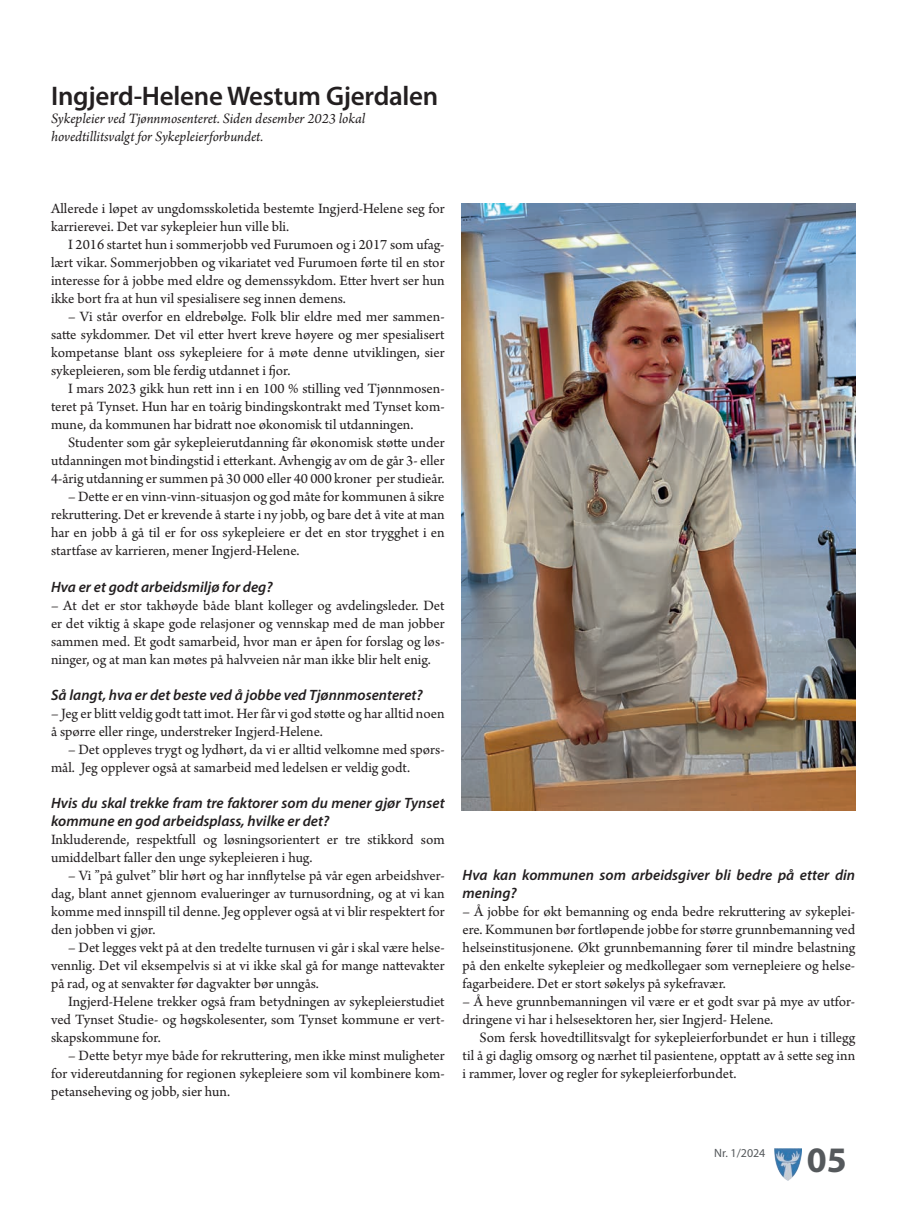
<style>
.page{position:relative;width:919px;height:1208px;background:#fff}
.page>*{position:absolute;margin:0;border:0;box-sizing:border-box;transform-origin:0 0}
.t1{font:700 36px "Myriad Pro";color:#55595c}
.Hovedtittel_KomInfo{font:600 27px "Myriad Pro";letter-spacing:-.01em;color:#231f20}
.Avsnitt_med_førstelinjeinnrykk{font:15px/18px "Arno Pro";letter-spacing:-.005em;color:#231f20;text-align:justify}
.Mellomtittel{font:italic 600 15px/18px "Myriad Pro";color:#231f20}
.t2{font:italic 15px "Arno Pro";letter-spacing:-.005em;color:#231f20}
.t3{font:12px "Myriad Pro";color:#55595c}
</style>
<div class="page">
<img style="left:774px;top:1148px;width:27px;height:32px">
<img style="left:461px;top:204px;width:394px;height:607px">
<p class="Hovedtittel_KomInfo" style="left:51px;top:79px;width:389px">Ingjerd-Helene Westum Gjerdalen</p>
<p class="t2" style="left:51px;top:110px;width:315px">Sykepleier ved Tjønnmosenteret. Siden desember 2023 lokal</p>
<p class="t2" style="left:51px;top:128px;width:214px">hovedtillitsvalgt for Sykepleierforbundet.</p>
<p class="Avsnitt_med_førstelinjeinnrykk" style="left:51px;top:201px;width:395px">Allerede i løpet av ungdomsskoletida bestemte Ingjerd-Helene seg for karrierevei. Det var sykepleier hun ville bli.</p>
<p class="Avsnitt_med_førstelinjeinnrykk" style="left:51px;top:237px;width:395px;text-indent:17px">I 2016 startet hun i sommerjobb ved Furumoen og i 2017 som ufag&shy;lært vikar. Sommerjobben og vikariatet ved Furumoen førte til en stor interesse for å jobbe med eldre og demenssykdom. Etter hvert ser hun ikke bort fra at hun vil spesialisere seg innen demens.</p>
<p class="Avsnitt_med_førstelinjeinnrykk" style="left:51px;top:309px;width:395px;text-indent:17px">– Vi står overfor en eldrebølge. Folk blir eldre med mer sammen&shy;satte sykdommer. Det vil etter hvert kreve høyere og mer spesialisert kompetanse blant oss sykepleiere for å møte denne utviklingen, sier sykepleieren, som ble ferdig utdannet i fjor.</p>
<p class="Avsnitt_med_førstelinjeinnrykk" style="left:51px;top:381px;width:395px;text-indent:17px">I mars 2023 gikk hun rett inn i en 100 % stilling ved Tjønnmosen&shy;teret på Tynset. Hun har en toårig bindingskontrakt med Tynset kom&shy;mune, da kommunen har bidratt noe økonomisk til utdanningen.</p>
<p class="Avsnitt_med_førstelinjeinnrykk" style="left:51px;top:435px;width:395px;text-indent:17px">Studenter som går sykepleierutdanning får økonomisk støtte under utdanningen mot bindingstid i etterkant. Avhengig av om de går 3- eller 4-årig utdanning er summen på 30 000 eller 40 000 kroner per studieår.</p>
<p class="Avsnitt_med_førstelinjeinnrykk" style="left:51px;top:489px;width:395px;text-indent:17px">– Dette er en vinn-vinn-situasjon og god måte for kommunen å sikre rekruttering. Det er krevende å starte i ny jobb, og bare det å vite at man har en jobb å gå til er for oss sykepleiere er det en stor trygghet i en startfase av karrieren, mener Ingjerd-Helene.</p>
<p class="Mellomtittel" style="left:51px;top:577px;width:223px">Hva er et godt arbeidsmiljø for deg?</p>
<p class="Avsnitt_med_førstelinjeinnrykk" style="left:51px;top:597px;width:395px">– At det er stor takhøyde både blant kolleger og avdelingsleder. Det er det viktig å skape gode relasjoner og vennskap med de man jobber sammen med. Et godt samarbeid, hvor man er åpen for forslag og løs&shy;ninger, og at man kan møtes på halvveien når man ikke blir helt enig.</p>
<p class="Mellomtittel" style="left:51px;top:685px;width:373px">Så langt, hva er det beste ved å jobbe ved Tjønnmosenteret?</p>
<p class="Avsnitt_med_førstelinjeinnrykk" style="left:51px;top:705px;width:395px">– Jeg er blitt veldig godt tatt imot. Her får vi god støtte og har alltid noen å spørre eller ringe, understreker Ingjerd-Helene.</p>
<p class="Avsnitt_med_førstelinjeinnrykk" style="left:51px;top:741px;width:395px;text-indent:17px">– Det oppleves trygt og lydhørt, da vi er alltid velkomne med spørs&shy;mål. Jeg opplever også at samarbeid med ledelsen er veldig godt.</p>
<p class="Mellomtittel" style="left:51px;top:793px;width:395px">Hvis du skal trekke fram tre faktorer som du mener gjør Tynset kommune en god arbeidsplass, hvilke er det?</p>
<p class="Avsnitt_med_førstelinjeinnrykk" style="left:51px;top:831px;width:395px">Inkluderende, respektfull og løsningsorientert er tre stikkord som umiddelbart faller den unge sykepleieren i hug.</p>
<p class="Avsnitt_med_førstelinjeinnrykk" style="left:51px;top:867px;width:395px;text-indent:17px">– Vi ”på gulvet” blir hørt og har innflytelse på vår egen arbeidshver&shy;dag, blant annet gjennom evalueringer av turnusordning, og at vi kan komme med innspill til denne. Jeg opplever også at vi blir respektert for den jobben vi gjør.</p>
<p class="Avsnitt_med_førstelinjeinnrykk" style="left:51px;top:939px;width:395px;text-indent:17px">– Det legges vekt på at den tredelte turnusen vi går i skal være helse&shy;vennlig. Det vil eksempelvis si at vi ikke skal gå for mange nattevakter på rad, og at senvakter før dagvakter bør unngås.</p>
<p class="Avsnitt_med_førstelinjeinnrykk" style="left:51px;top:993px;width:395px;text-indent:17px">Ingjerd-Helene trekker også fram betydningen av sykepleierstudiet ved Tynset Studie- og høgskolesenter, som Tynset kommune er vert&shy;skapskommune for.</p>
<p class="Avsnitt_med_førstelinjeinnrykk" style="left:51px;top:1047px;width:395px;text-indent:17px">– Dette betyr mye både for rekruttering, men ikke minst muligheter for videreutdanning for regionen sykepleiere som vil kombinere kom&shy;petanseheving og jobb, sier hun.</p>
<p class="Mellomtittel" style="left:462px;top:865px;width:394px">Hva kan kommunen som arbeidsgiver bli bedre på etter din mening?</p>
<p class="Avsnitt_med_førstelinjeinnrykk" style="left:462px;top:903px;width:394px">– Å jobbe for økt bemanning og enda bedre rekruttering av sykeplei&shy;ere. Kommunen bør fortløpende jobbe for større grunnbemanning ved helseinstitusjonene. Økt grunnbemanning fører til mindre belastning på den enkelte sykepleier og medkollegaer som vernepleiere og helse&shy;fagarbeidere. Det er stort søkelys på sykefravær.</p>
<p class="Avsnitt_med_førstelinjeinnrykk" style="left:462px;top:993px;width:394px">– Å heve grunnbemanningen vil være er et godt svar på mye av utfor&shy;dringene vi har i helsesektoren her, sier Ingjerd- Helene.</p>
<p class="Avsnitt_med_førstelinjeinnrykk" style="left:462px;top:1029px;width:394px;text-indent:17px">Som fersk hovedtillitsvalgt for sykepleierforbundet er hun i tillegg til å gi daglig omsorg og nærhet til pasientene, opptatt av å sette seg inn i rammer, lover og regler for sykepleierforbundet.</p>
<p class="t3" style="left:714px;top:1146px;width:53px">Nr. 1/2024</p>
<p class="t1" style="left:806px;top:1136px;width:41px">05</p>
</div>
